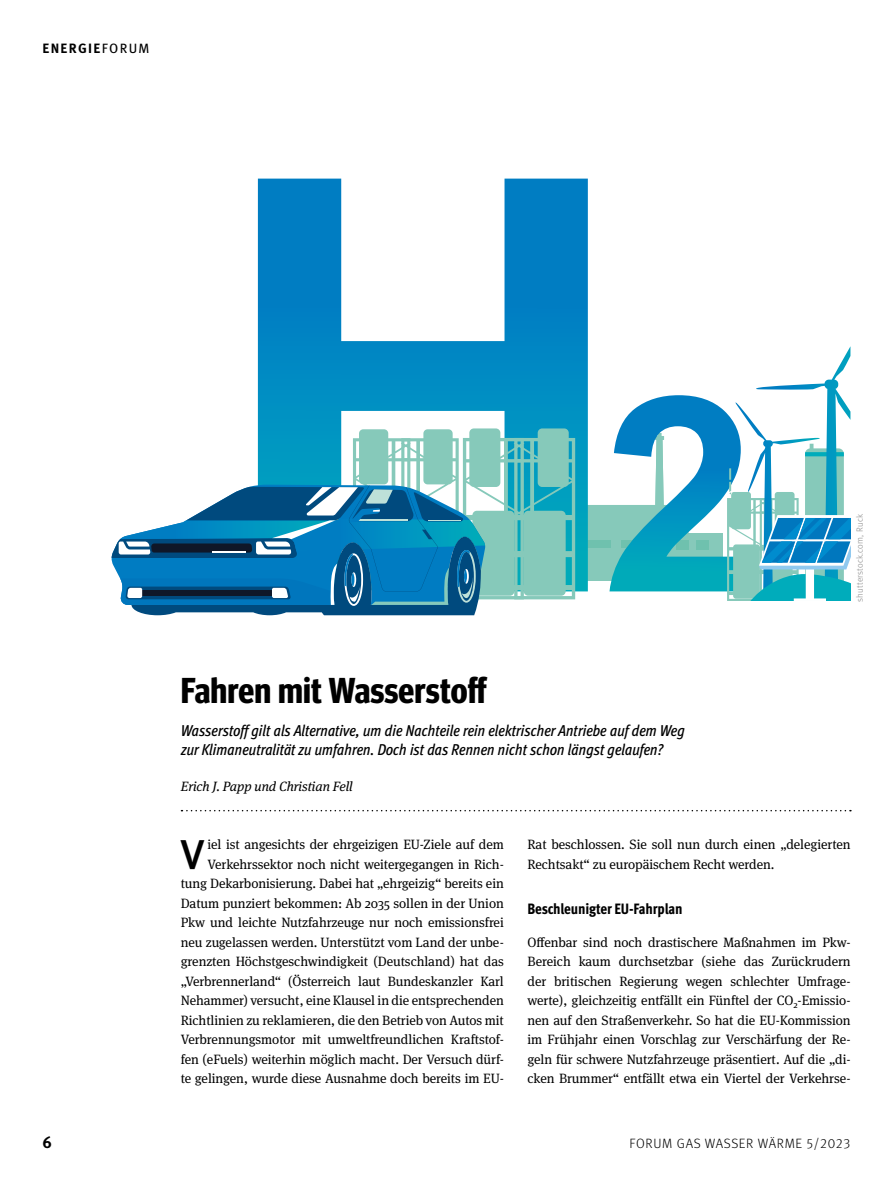
<style>
.page{position:relative;width:893px;height:1191px;background:#fff}
.page>*{position:absolute;margin:0;border:0;box-sizing:border-box;transform-origin:0 0}
.t1{font:500 41.7px "Meta Pro";color:#000}
.t2{font:700 36px "Meta Head OT Con";letter-spacing:.005em;color:#000}
.t3{font:700 16.5px "Meta Pro";color:#000}
.t4{font:italic 500 condensed 15.75px/19.5px "Meta Pro";letter-spacing:-.01em;color:#000}
.t5{font:800 condensed 15px "Meta Pro";letter-spacing:-.01em;color:#000}
.t6{font:13.5px/19.5px "Meta Serif Pro";letter-spacing:-.005em;color:#000;text-align:right}
.t7{font:italic 13.5px "Meta Serif Pro";letter-spacing:-.005em;color:#000}
.t8{font:300 13.5px "Meta Pro";letter-spacing:.05em;color:#000}
.t9{font:700 13.5px "Meta Pro";letter-spacing:.1em;color:#000}
.t10{font:300 9px "Meta Pro";letter-spacing:.02em;color:#878787}
.s1{font-weight:400}
</style>
<div class="page">
<svg style="left:181px;top:810px;width:670px;height:1px"></svg>
<svg style="left:258px;top:179px;width:330px;height:167px"></svg>
<svg style="left:112px;top:346px;width:738px;height:269px"></svg>
<p class="t9" style="left:43px;top:37px;width:108px">ENERGIE<span class="s1">FORUM</span></p>
<p class="t3" style="left:43px;top:1129px;width:11px">6</p>
<h2 class="t2" style="left:181px;top:669px;width:308px">Fahren mit Wasserstoff</h2>
<p class="t4" style="left:181px;top:719px;width:506px">Wasserstoff gilt als Alternative, um die Nachteile rein elektrischer Antriebe auf dem Weg zur Klimaneutralität zu umfahren. Doch ist das Rennen nicht schon längst gelaufen?</p>
<p class="t7" style="left:181px;top:776px;width:174px">Erich J. Papp und Christian Fell</p>
<p class="t10" style="left:853px;top:602px;width:89px;rotate:-90deg">shutterstock.com, Ruck</p>
<p class="t6" style="left:181px;top:834px;width:325px">iel ist angesichts der ehrgeizigen EU-Ziele auf dem Verkehrssektor noch nicht weitergegangen in Rich&shy;tung Dekarbonisierung. Dabei hat „ehrgeizig“ bereits ein Datum punziert bekommen: Ab 2035 sollen in der Union Pkw und leichte Nutzfahrzeuge nur noch emissionsfrei neu zugelassen werden. Unterstützt vom Land der unbe&shy;grenzten Höchstgeschwindigkeit (Deutschland) hat das „Verbrennerland“ (Österreich laut Bundeskanzler Karl Nehammer) versucht, eine Klausel in die entsprechenden Richtlinien zu reklamieren, die den Betrieb von Autos mit Verbrennungsmotor mit umweltfreundlichen Kraftstof&shy;fen (eFuels) weiterhin möglich macht. Der Versuch dürf&shy;te gelingen, wurde diese Ausnahme doch bereits im EU-</p>
<p class="t6" style="left:527px;top:834px;width:325px;text-align:left">Rat beschlossen. Sie soll nun durch einen „delegierten<br>Rechtsakt“ zu europäischem Recht werden.</p>
<h1 class="t1" style="left:181px;top:822px;width:25px">V</h1>
<p class="t5" style="left:527px;top:897px;width:157px">Beschleunigter EU-Fahrplan</p>
<p class="t6" style="left:527px;top:931px;width:325px;text-align:justify">Offenbar sind noch drastischere Maßnahmen im Pkw-Bereich kaum durchsetzbar (siehe das Zurückrudern der britischen Regierung wegen schlechter Umfrage&shy;werte), gleichzeitig entfällt ein Fünftel der CO<sub>2</sub>-Emissio&shy;nen auf den Straßenverkehr. So hat die EU-Kommission im Frühjahr einen Vorschlag zur Verschärfung der Re&shy;geln für schwere Nutzfahrzeuge präsentiert. Auf die „di&shy;cken Brummer“ entfällt etwa ein Viertel der Verkehrse-</p>
<p class="t8" style="left:630px;top:1133px;width:222px">FORUM GAS WASSER WÄRME 5/2023</p>
</div>
